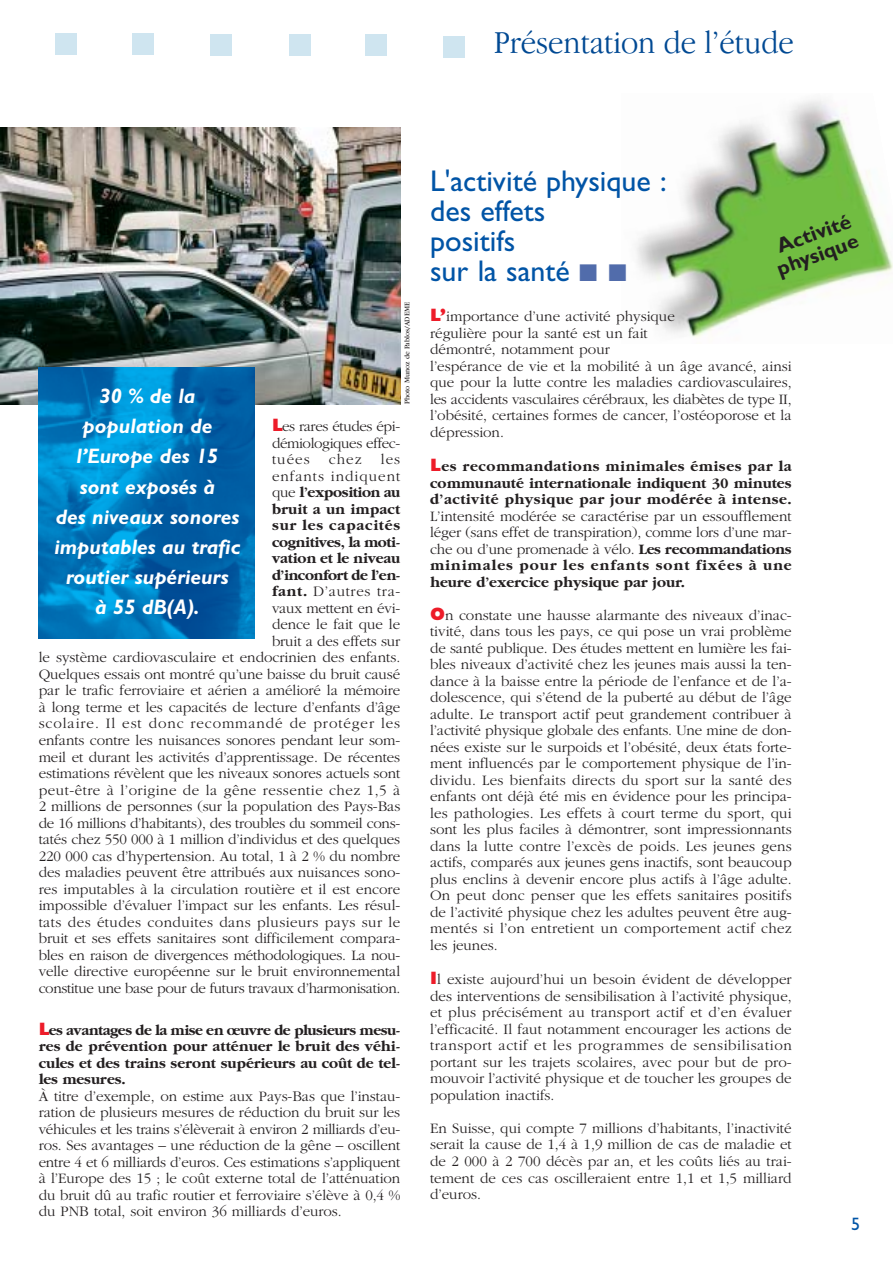
<style>
.page{position:relative;width:893px;height:1262px;background:#fff}
.page>*{position:absolute;margin:0;border:0;box-sizing:border-box;transform-origin:0 0}
.t1{font:300 33px "Garamond IT Cby BT";letter-spacing:-.005em;color:#004993;scale:.93 1}
.t2{font:30px/30px "Gill Sans";color:#0054a6}
.t3{font:italic 700 21px/30px "Gill Sans";color:#fff;text-align:center}
.t4{font:700 21px/21px "Gill Sans";color:#231f20;text-align:center}
.t5{font:18px "Gill Sans";color:#0054a6}
.t6{font:300 15px/16.5px "Garamond";letter-spacing:-.005em;color:#231f20;text-align:justify}
.t7{font:700 15px/16.5px "Garamond";letter-spacing:.005em;color:#231f20;text-align:justify}
.t8{font:7.5px "Garamond";color:#231f20}
.s1{font-family:"Gill Sans";font-weight:800;font-size:18px;color:#ed1c29}
.s2{font-weight:700}
.s3{color:#516cab}
</style>
<div class="page">
<img style="left:636px;top:99px;width:256px;height:239px">
<div style="left:56px;top:33px;width:21px;height:21px;background:#cfe5f0"></div>
<img style="left:0;top:128px;width:400px;height:276px">
<img style="left:39px;top:367px;width:215px;height:271px">
<div style="left:132px;top:33px;width:21px;height:21px;background:#cfe5f0"></div>
<div style="left:211px;top:34px;width:21px;height:21px;background:#cfe5f0"></div>
<div style="left:290px;top:34px;width:21px;height:21px;background:#cfe5f0"></div>
<div style="left:365px;top:34px;width:21px;height:21px;background:#cfe5f0"></div>
<div style="left:443px;top:36px;width:21px;height:21px;background:#cfe5f0"></div>
<h1 class="t1" style="left:494px;top:30px;width:324px">Présentation de l’étude</h1>
<p class="t8" style="left:404px;top:404px;width:104px;rotate:-90deg">Photo Munoz de Pablos/ADEME</p>
<h3 class="t3" style="left:54px;top:384px;width:188px">30 % de la population de l’Europe des 15 sont exposés à<br>des niveaux sonores imputables au trafic routier supérieurs<br>à 55 dB(A).</h3>
<p class="t6" style="left:272px;top:419px;width:130px"><span class="s1">L</span>es rares études épi&shy;démiologiques effec&shy;tuées</p>
<p class="t6" style="left:39px;top:452px;width:363px;text-align:right">les<br>enfants indiquent<br>que <span class="s2">l’exposition au<br>bruit a un impact<br>sur les capacités<br>cognitives, la moti-<br>vation et le niveau<br>d’inconfort de l’en-<br>fant.</span> D’autres tra-<br>vaux mettent en évi-<br>dence le fait que le<br>bruit a des effets sur<br>le système cardiovasculaire et endocrinien des enfants.<br>Quelques essais ont montré qu’une baisse du bruit causé par le trafic ferroviaire et aérien a amélioré la mémoire à long terme et les capacités de lecture d’enfants d’âge scolaire. Il est donc recommandé de protéger les enfants contre les nuisances sonores pendant leur som&shy;meil et durant les activités d’apprentissage. De récentes estimations révèlent que les niveaux sonores actuels sont peut-être à l’origine de la gêne ressentie chez 1,5 à 2 millions de personnes (sur la population des Pays-Bas de 16 millions d’habitants), des troubles du sommeil cons&shy;tatés chez 550 000 à 1 million d’individus et des quelques 220 000 cas d’hypertension. Au total, 1 à 2 % du nombre des maladies peuvent être attribués aux nuisances sono&shy;res imputables à la circulation routière et il est encore impossible d’évaluer l’impact sur les enfants. Les résul&shy;tats des études conduites dans plusieurs pays sur le bruit et ses effets sanitaires sont difficilement compara&shy;bles en raison de divergences méthodologiques. La nou&shy;velle directive européenne sur le bruit environnemental constitue une base pour de futurs travaux d’harmonisation.</p>
<p class="t7" style="left:39px;top:1022px;width:363px"><span class="s1">L</span>es avantages de la mise en œuvre de plusieurs mesu&shy;res de prévention pour atténuer le bruit des véhi&shy;cules et des trains seront supérieurs au coût de tel&shy;les mesures.</p>
<p class="t6" style="left:39px;top:1088px;width:363px">À titre d’exemple, on estime aux Pays-Bas que l’instau&shy;ration de plusieurs mesures de réduction du bruit sur les véhicules et les trains s’élèverait à environ 2 milliards d’eu&shy;ros. Ses avantages – une réduction de la gêne – oscillent entre 4 et 6 milliards d’euros. Ces estimations s’appliquent à l’Europe des 15 ; le coût externe total de l’atténuation du bruit dû au trafic routier et ferroviaire s’élève à 0,4 % du PNB total, soit environ 36 milliards d’euros.</p>
<p class="t6" style="left:329px;top:452px;width:34px">chez</p>
<h2 class="t2" style="left:430px;top:169px;width:238px">L'activité physique : des effets<br>positifs<br>sur la santé <span class="s3">■</span> <span class="s3">■</span></h2>
<p class="t6" style="left:430px;top:309px;width:363px;text-align:left"><span class="s1">L’</span>importance d’une activité physique<br>régulière pour la santé est un fait<br>démontré, notamment pour<br>l’espérance de vie et la mobilité à un âge avancé, ainsi que pour la lutte contre les maladies cardiovasculaires, les accidents vasculaires cérébraux, les diabètes de type II, l’obésité, certaines formes de cancer, l’ostéoporose et la dépression.</p>
<p class="t7" style="left:430px;top:459px;width:363px"><span class="s1">L</span>es recommandations minimales émises par la communauté internationale indiquent 30 minutes d’activité physique par jour modérée à intense.</p>
<p class="t6" style="left:430px;top:509px;width:363px">L’intensité modérée se caractérise par un essoufflement léger (sans effet de transpiration), comme lors d’une mar&shy;che ou d’une promenade à vélo. <span class="s2">Les recommandations minimales pour les enfants sont fixées à une heure d’exercice physique par jour.</span></p>
<p class="t6" style="left:430px;top:608px;width:363px"><span class="s1">O</span>n constate une hausse alarmante des niveaux d’inac&shy;tivité, dans tous les pays, ce qui pose un vrai problème de santé publique. Des études mettent en lumière les fai&shy;bles niveaux d’activité chez les jeunes mais aussi la ten&shy;dance à la baisse entre la période de l’enfance et de l’a&shy;dolescence, qui s’étend de la puberté au début de l’âge adulte. Le transport actif peut grandement contribuer à l’activité physique globale des enfants. Une mine de don&shy;nées existe sur le surpoids et l’obésité, deux états forte&shy;ment influencés par le comportement physique de l’in&shy;dividu. Les bienfaits directs du sport sur la santé des enfants ont déjà été mis en évidence pour les principa&shy;les pathologies. Les effets à court terme du sport, qui sont les plus faciles à démontrer, sont impressionnants dans la lutte contre l’excès de poids. Les jeunes gens actifs, comparés aux jeunes gens inactifs, sont beaucoup plus enclins à devenir encore plus actifs à l’âge adulte.<br>On peut donc penser que les effets sanitaires positifs de l’activité physique chez les adultes peuvent être aug&shy;mentés si l’on entretient un comportement actif chez les jeunes.</p>
<p class="t6" style="left:430px;top:972px;width:363px"><span class="s1">I</span>l existe aujourd’hui un besoin évident de développer des interventions de sensibilisation à l’activité physique, et plus précisément au transport actif et d’en évaluer l’efficacité. Il faut notamment encourager les actions de transport actif et les programmes de sensibilisation portant sur les trajets scolaires, avec pour but de pro&shy;mouvoir l’activité physique et de toucher les groupes de population inactifs.</p>
<p class="t6" style="left:430px;top:1121px;width:363px">En Suisse, qui compte 7 millions d’habitants, l’inactivité serait la cause de 1,4 à 1,9 million de cas de maladie et de 2 000 à 2 700 décès par an, et les coûts liés au trai&shy;tement de ces cas oscilleraient entre 1,1 et 1,5 milliard d’euros.</p>
<h3 class="t4" style="left:767px;top:241px;width:87px;rotate:-20deg">Activité physique</h3>
<p class="t5" style="left:851px;top:1217px;width:10px">5</p>
</div>
